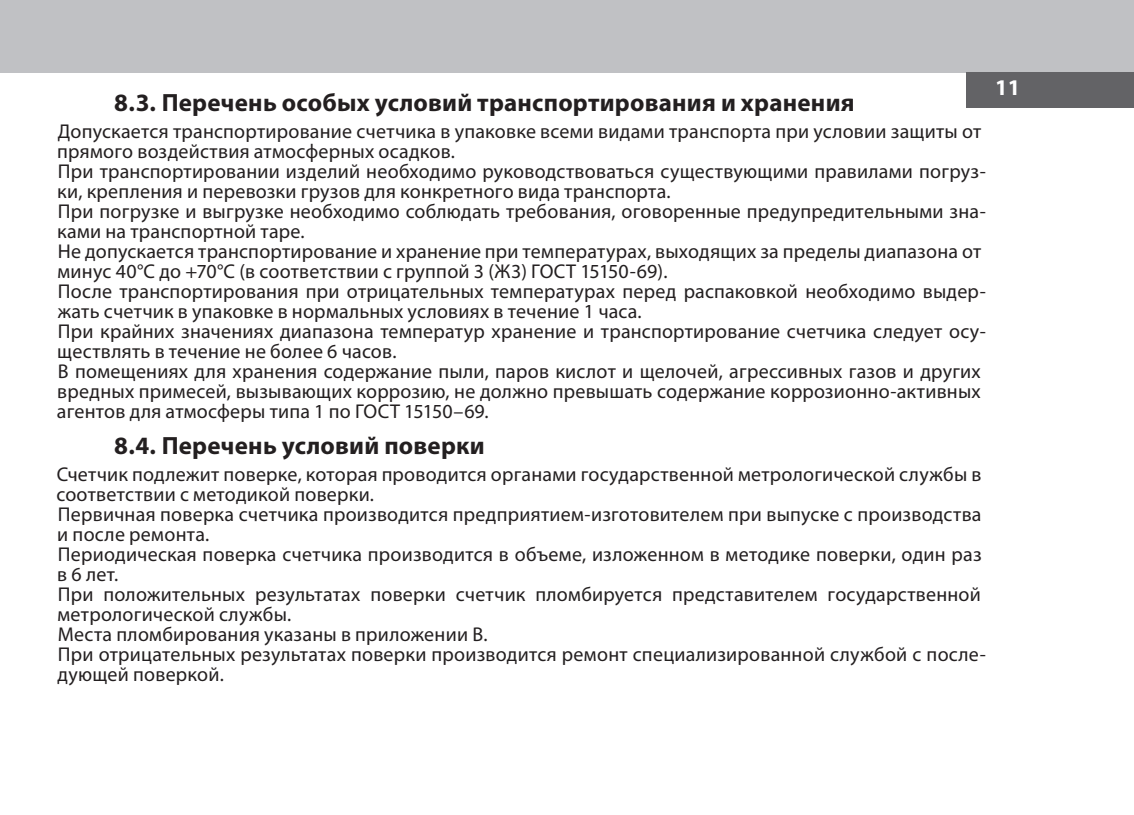
<style>
.page{position:relative;width:1134px;height:815px;background:#fff}
.page>*{position:absolute;margin:0;border:0;box-sizing:border-box;transform-origin:0 0}
.t1{font:700 25px "Myriad Pro";letter-spacing:.01em;color:#231f20}
.t2{font:700 22.5px "Myriad Pro";color:#fff}
.t3{font:20px/20px "Myriad Pro";letter-spacing:.01em;color:#231f20}
</style>
<div class="page">
<div style="left:0;top:0;width:1134px;height:73px;background:#c0c1c4"></div>
<div style="left:966px;top:73px;width:168px;height:35px;background:#636366"></div>
<p class="t1" style="left:114px;top:88px;width:742px">8.3. Перечень особых условий транспортирования и хранения</p>
<p class="t3" style="left:57px;top:122px;width:930px">Допускается транспортирование счетчика в упаковке всеми видами транспорта при условии защиты от прямого воздействия атмосферных осадков.<br>При транспортировании изделий необходимо руководствоваться существующими правилами погруз&shy;ки, крепления и перевозки грузов для конкретного вида транспорта.<br>При погрузке и выгрузке необходимо соблюдать требования, оговоренные предупредительными зна&shy;ками на транспортной таре.<br>Не допускается транспортирование и хранение при температурах, выходящих за пределы диапазона от минус 40°С до +70°С (в соответствии с группой 3 (Ж3) ГОСТ 15150-69).<br>После транспортирования при отрицательных температурах перед распаковкой необходимо выдер&shy;жать счетчик в упаковке в нормальных условиях в течение 1 часа.<br>При крайних значениях диапазона температур хранение и транспортирование счетчика следует осу&shy;ществлять в течение не более 6 часов.<br>В помещениях для хранения содержание пыли, паров кислот и щелочей, агрессивных газов и других вредных примесей, вызывающих коррозию, не должно превышать содержание коррозионно-активных агентов для атмосферы типа 1 по ГОСТ 15150–69.</p>
<p class="t1" style="left:114px;top:431px;width:372px">8.4. Перечень условий поверки</p>
<p class="t3" style="left:56px;top:465px;width:931px">Счетчик подлежит поверке, которая проводится органами государственной метрологической службы в соответствии с методикой поверки.<br>Первичная поверка счетчика производится предприятием-изготовителем при выпуске с производства и после ремонта.<br>Периодическая поверка счетчика производится в объеме, изложенном в методике поверки, один раз в 6 лет.<br>При положительных результатах поверки счетчик пломбируется представителем государственной метрологической службы.<br>Места пломбирования указаны в приложении B.<br>При отрицательных результатах поверки производится ремонт специализированной службой с после&shy;дующей поверкой.</p>
<p class="t2" style="left:995px;top:75px;width:26px">11</p>
</div>
